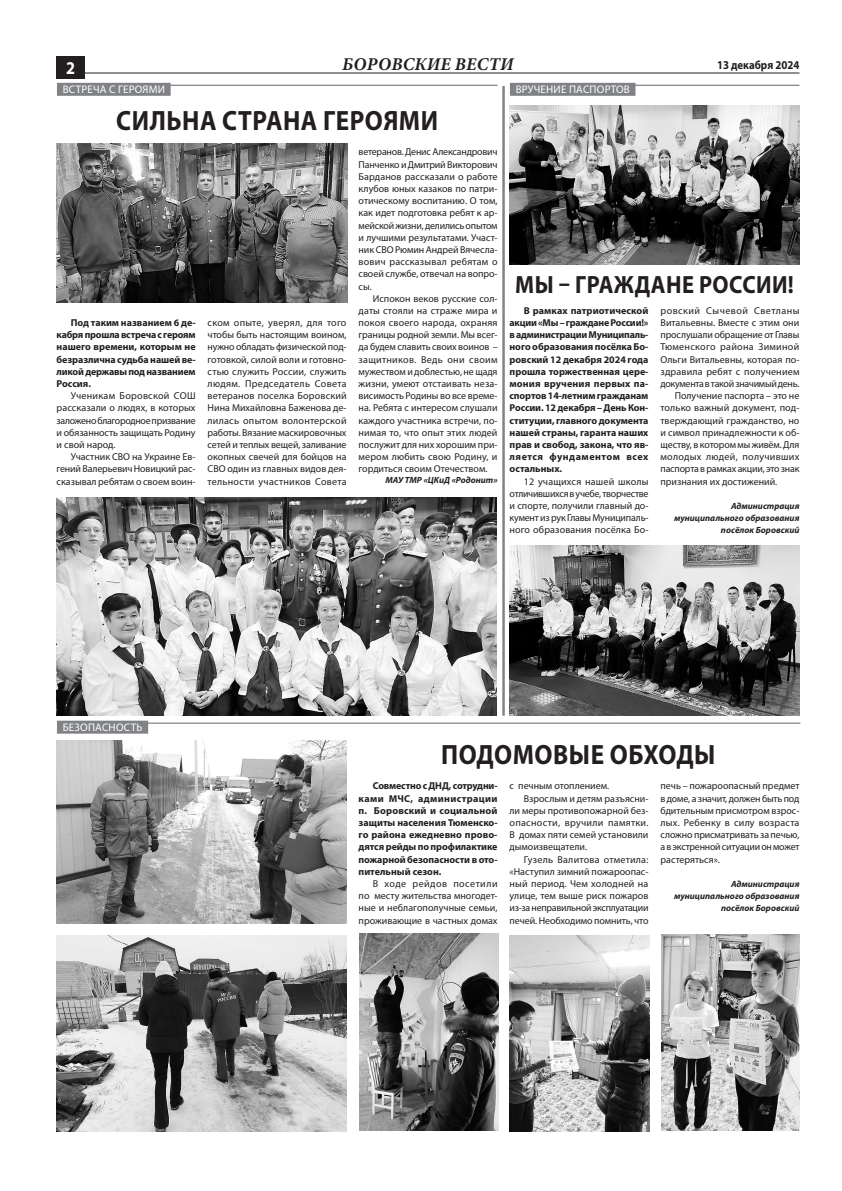
<style>
.page{position:relative;width:842px;height:1191px;background:#fff}
.page>*{position:absolute;margin:0;border:0;box-sizing:border-box;transform-origin:0 0}
.t1{font:700 28px "Myriad Pro";letter-spacing:.02em;color:#231f20;scale:.9 1}
.t2{font:700 25px "Myriad Pro";letter-spacing:.075em;color:#231f20;scale:.9 1}
.t3{font:italic 700 18px "Minion Pro";letter-spacing:.01em;color:#231f20}
.t4{font:700 18px "Myriad Pro";color:#fff;scale:.9 1}
.t5{font:700 12px "Myriad Pro";color:#231f20;scale:.9 1}
.t6{font:11px "Myriad Pro";letter-spacing:.02em;color:#fff}
.t7{font:10px/12.2px "Myriad Pro";color:#231f20;text-align:justify}
.t8{font:700 10px/12.2px "Myriad Pro";letter-spacing:-.005em;color:#231f20;text-align:justify}
.t9{font:10px "Myriad Pro";letter-spacing:.03em;color:#231f20}
.t10{font:10px "Myriad Pro";letter-spacing:-.025em;color:#231f20}
.t11{font:10px "Myriad Pro";letter-spacing:.025em;color:#231f20}
.t12{font:10px "Myriad Pro";letter-spacing:-.03em;color:#231f20}
.t13{font:10px "Myriad Pro";letter-spacing:-.02em;color:#231f20}
.t14{font:10px "Myriad Pro";letter-spacing:.045em;color:#231f20}
.t15{font:italic 700 9px/12.2px "Myriad Pro";color:#231f20;text-align:right}
</style>
<div class="page">
<hr style="left:57px;top:72px;width:742px;height:1px;background:#231f20">
<div style="left:56px;top:57px;width:28px;height:22px;background:#231f20"></div>
<hr style="left:502px;top:86px;width:3px;height:629px;background:#808285">
<hr style="left:112px;top:85px;width:386px;height:1px;background:#808285">
<hr style="left:565px;top:85px;width:234px;height:1px;background:#808285">
<hr style="left:112px;top:722px;width:688px;height:2px;background:#808285">
<div style="left:57px;top:83px;width:114px;height:13px;background:#808285"></div>
<div style="left:510px;top:83px;width:125px;height:13px;background:#808285"></div>
<div style="left:57px;top:720px;width:91px;height:13px;background:#808285"></div>
<img style="left:359px;top:933px;width:139px;height:197px">
<img style="left:661px;top:934px;width:138px;height:196px">
<img style="left:57px;top:935px;width:290px;height:196px">
<img style="left:510px;top:935px;width:139px;height:196px">
<img style="left:57px;top:740px;width:290px;height:183px">
<img style="left:57px;top:497px;width:440px;height:218px">
<img style="left:57px;top:144px;width:290px;height:158px">
<img style="left:510px;top:106px;width:289px;height:159px">
<img style="left:510px;top:546px;width:289px;height:169px">
<h3 class="t3" style="left:342px;top:51px;width:173px">бОРОВСКИЕ ВЕСТИ</h3>
<p class="t5" style="left:717px;top:57px;width:93px">13 декабря 2024</p>
<h3 class="t4" style="left:66px;top:56px;width:11px">2</h3>
<p class="t6" style="left:63px;top:82px;width:104px">встреча с героями</p>
<p class="t6" style="left:516px;top:82px;width:116px">вручение паспортов</p>
<h1 class="t1" style="left:116px;top:102px;width:359px">Сильна страна героями</h1>
<p class="t8" style="left:57px;top:316px;width:140px;text-indent:14px">Под таким названием 6 де&shy;кабря прошла встреча с героям нашего времени, которым не безразлична судьба нашей ве&shy;ликой державы под названием Россия.</p>
<p class="t11" style="left:71px;top:390px;width:126px">Ученикам Боровской СОШ</p>
<p class="t7" style="left:57px;top:402px;width:140px">рассказали о людях, в которых</p>
<p class="t12" style="left:57px;top:414px;width:140px">заложено благородное призвание</p>
<p class="t7" style="left:57px;top:426px;width:140px">и обязанность защищать Родину</p>
<p class="t7" style="left:57px;top:438px;width:61px">и свой народ.</p>
<p class="t7" style="left:71px;top:450px;width:49px">Участник СВО</p>
<p class="t7" style="left:57px;top:450px;width:140px;text-indent:75px">на Украине Ев&shy;гений Валерьевич Новицкий рас&shy;сказывал ребятам о своем воин-</p>
<p class="t7" style="left:208px;top:316px;width:141px">ском опыте, уверял, для того чтобы быть настоящим воином, нужно обладать физической под&shy;готовкой, силой воли и готовно&shy;стью служить России, служить людям. Председатель Совета ветеранов поселка Боровский Нина Михайловна Баженова де&shy;лилась опытом волонтерской работы. Вязание маскировочных сетей и теплых вещей, заливание окопных свечей для бойцов на СВО</p>
<p class="t7" style="left:208px;top:463px;width:140px;text-align:right">один из главных видов дея&shy;тельности участников Совета</p>
<p class="t7" style="left:359px;top:146px;width:141px">ветеранов. Денис Александрович Панченко и Дмитрий Викторович Барданов рассказали о работе клубов юных казаков по патри&shy;отическому воспитанию. О том, как идет подготовка ребят к ар&shy;мейской жизни, делились опытом и лучшими результатами. Участ&shy;ник СВО</p>
<p class="t7" style="left:359px;top:243px;width:140px;text-indent:37px">Рюмин Андрей Вячесла&shy;вович рассказывал ребятам о своей службе, отвечал на вопро&shy;сы.</p>
<p class="t7" style="left:359px;top:292px;width:141px;text-indent:14px">Испокон веков русские сол&shy;даты стояли на страже мира и покоя своего народа, охраняя границы родной земли. Мы всег&shy;да будем славить своих воинов – защитников. Ведь они своим мужеством и доблестью, не щадя жизни, умеют отстаивать неза&shy;висимость Родины во все време&shy;на. Ребята с интересом слушали каждого участника встречи, по&shy;нимая то, что опыт этих людей послужит для них хорошим при&shy;мером любить свою Родину, и гордиться своим Отечеством.</p>
<p class="t15" style="left:385px;top:474px;width:114px">МАУ ТМР «ЦКиД «Родонит»</p>
<h2 class="t2" style="left:515px;top:268px;width:311px">Мы – граждане России!</h2>
<p class="t8" style="left:510px;top:304px;width:140px;text-indent:14px">В рамках патриотической акции «Мы – граждане России!» в администрации Муниципаль&shy;ного образования посёлка Бо&shy;ровский 12 декабря 2024 года прошла торжественная цере&shy;мония вручения первых па&shy;спортов 14-летним гражданам России. 12 декабря – День Кон&shy;ституции, главного документа нашей страны, гаранта наших прав и свобод, закона, что яв&shy;ляется фундаментом всех остальных.</p>
<p class="t7" style="left:510px;top:475px;width:140px;text-indent:14px">12 учащихся нашей школы отличившихся в учебе, творчестве и спорте, получили главный до&shy;кумент из рук Главы Муниципаль&shy;ного образования посёлка Бо-</p>
<p class="t14" style="left:660px;top:304px;width:140px">ровский Сычевой Светланы</p>
<p class="t7" style="left:660px;top:316px;width:140px">Витальевны. Вместе с этим они</p>
<p class="t7" style="left:660px;top:329px;width:140px">прослушали обращение от Главы</p>
<p class="t9" style="left:660px;top:341px;width:140px">Тюменского района Зиминой</p>
<p class="t7" style="left:660px;top:353px;width:140px">Ольги Витальевны, которая по-</p>
<p class="t7" style="left:660px;top:365px;width:140px">здравила ребят с получением</p>
<p class="t10" style="left:660px;top:377px;width:140px">документа в такой значимый день.</p>
<p class="t7" style="left:675px;top:390px;width:126px">Получение паспорта – это не</p>
<p class="t7" style="left:660px;top:402px;width:140px">только важный документ, под-</p>
<p class="t7" style="left:660px;top:414px;width:140px">тверждающий гражданство, но</p>
<p class="t7" style="left:660px;top:426px;width:140px">и символ принадлежности к об-</p>
<p class="t7" style="left:660px;top:438px;width:140px">ществу, в котором мы живём. Для</p>
<p class="t9" style="left:660px;top:451px;width:140px">молодых людей, получивших</p>
<p class="t13" style="left:660px;top:463px;width:140px">паспорта в рамках акции, это знак</p>
<p class="t7" style="left:660px;top:475px;width:118px">признания их достижений.</p>
<p class="t15" style="left:674px;top:499px;width:127px">Администрация муниципального образования посёлок Боровский</p>
<p class="t6" style="left:63px;top:720px;width:26px">БЕЗОПАСНОСТ</p>
<p class="t6" style="left:136px;top:720px;width:7px">ь</p>
<h1 class="t1" style="left:441px;top:736px;width:307px">ПОДОМОВЫЕ ОБХОДЫ</h1>
<p class="t8" style="left:359px;top:779px;width:140px;text-indent:14px">Совместно с ДНД, сотрудни&shy;ками МЧС, администрации п. Боровский и социальной защиты населения Тюменско&shy;го района ежедневно прово&shy;дятся рейды по профилактике пожарной безопасности в ото&shy;пительный сезон.</p>
<p class="t7" style="left:359px;top:877px;width:140px;text-indent:14px">В ходе рейдов посетили по месту жительства многодет&shy;ные и неблагополучные семьи, проживающие в частных домах</p>
<p class="t7" style="left:510px;top:780px;width:101px">с печным отоплением.</p>
<p class="t7" style="left:524px;top:792px;width:126px">Взрослым и детям разъясни-</p>
<p class="t7" style="left:510px;top:804px;width:140px">ли меры противопожарной без-</p>
<p class="t9" style="left:510px;top:816px;width:140px">опасности, вручили памятки.</p>
<p class="t7" style="left:510px;top:828px;width:140px">В домах пяти семей установили</p>
<p class="t7" style="left:510px;top:841px;width:79px">дымоизвещатели.</p>
<p class="t11" style="left:524px;top:853px;width:126px">Гузель Валитова отметила:</p>
<p class="t7" style="left:510px;top:865px;width:140px">«Наступил зимний пожароопас-</p>
<p class="t7" style="left:510px;top:877px;width:140px">ный период. Чем холодней на</p>
<p class="t7" style="left:510px;top:889px;width:140px">улице, тем выше риск пожаров</p>
<p class="t10" style="left:510px;top:902px;width:140px">из-за неправильной эксплуатации</p>
<p class="t7" style="left:510px;top:914px;width:140px">печей. Необходимо помнить, что</p>
<p class="t7" style="left:660px;top:780px;width:140px">печь – пожароопасный предмет в доме, а значит, должен быть под бдительным присмотром взрос&shy;лых. Ребенку в силу возраста сложно присматривать за печью, а в экстренной ситуации он может растеряться».</p>
<p class="t15" style="left:674px;top:877px;width:127px">Администрация муниципального образования посёлок Боровский</p>
</div>
